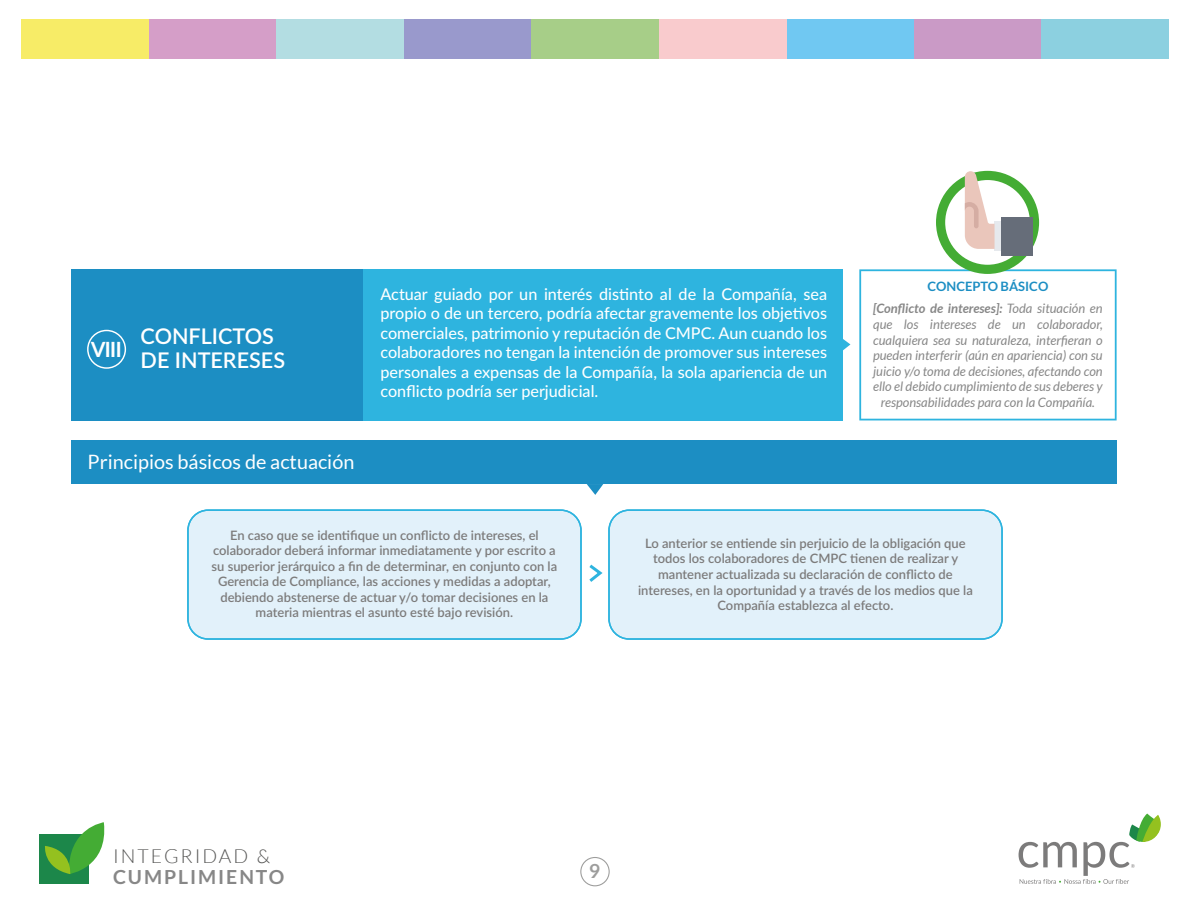
<style>
.page{position:relative;width:1190px;height:920px;background:#fff}
.page>*{position:absolute;margin:0;border:0;box-sizing:border-box;transform-origin:0 0}
.t1{font:600 21.6px/24px "Lato";color:#fff}
.t2{font:700 21px "Lato";color:#fff}
.t3{font:19.8px "Lato";color:#fff}
.t4{font:700 19.5px "Lato";color:#9d9d9c}
.t5{font:700 19.35px "Lato";letter-spacing:.1em;color:#878787}
.t6{font:300 19.35px "Lato";letter-spacing:.1em;color:#575756}
.t7{font:500 16.2px/19.5px "Lato";color:#fff;text-align:justify}
.t8{font:600 12.9px/15.6px "Lato";color:#7c7b7b;text-align:center}
.t9{font:italic 12.9px/15.6px "Lato";color:#878787;text-align:center}
.t10{font:italic 700 12.9px/22.8px "Lato";color:#878787;text-align:center}
.s1{font-style:normal;color:#1c8ec3}
.s2{font-weight:400}
</style>
<div class="page">
<div style="left:71px;top:440px;width:1045px;height:44px;background:#1c8ec3"></div>
<div style="left:132px;top:269px;width:710px;height:151px;background:#2eb4df"></div>
<div style="left:71px;top:269px;width:292px;height:151px;background:#1c8ec3"></div>
<div style="left:87px;top:330px;width:39px;height:39px;border:1px solid #fff;border-radius:50%"></div>
<svg style="left:842px;top:336px;width:8px;height:17px"></svg>
<div style="left:39px;top:834px;width:50px;height:50px;background:#1c874a"></div>
<svg style="left:45px;top:822px;width:60px;height:52px"></svg>
<svg style="left:1018px;top:813px;width:142px;height:70px"></svg>
<div style="left:148px;top:20px;width:128px;height:39px;background:#d59ec8"></div>
<div style="left:914px;top:20px;width:127px;height:39px;background:#ca9ac6"></div>
<div style="left:786px;top:20px;width:128px;height:39px;background:#70c8f2"></div>
<div style="left:1041px;top:20px;width:127px;height:39px;background:#8cd0e0"></div>
<div style="left:21px;top:20px;width:128px;height:39px;background:#f7ec67"></div>
<div style="left:659px;top:20px;width:127px;height:39px;background:#f9cbcd"></div>
<div style="left:531px;top:20px;width:128px;height:39px;background:#a7ce88"></div>
<div style="left:403px;top:20px;width:128px;height:39px;background:#99c"></div>
<div style="left:276px;top:20px;width:127px;height:39px;background:#b3dde2"></div>
<svg style="left:586px;top:484px;width:17px;height:11px"></svg>
<div style="left:187px;top:509px;width:395px;height:130px;background:#e2f1fa"></div>
<div style="left:608px;top:509px;width:394px;height:130px;background:#e2f1fa"></div>
<svg style="left:589px;top:564px;width:14px;height:18px"></svg>
<div style="left:580px;top:856px;width:29px;height:30px;border:1px solid #9d9d9c;border-radius:50%"></div>
<svg style="left:859px;top:171px;width:257px;height:249px"></svg>
<h2 class="t2" style="left:91px;top:337px;width:32px">VIII</h2>
<h1 class="t1" style="left:141px;top:324px;width:146px">CONFLICTOS<br>DE INTERESES</h1>
<h3 class="t3" style="left:88px;top:451px;width:268px">Principios básicos de actuación</h3>
<p class="t7" style="left:380px;top:283px;width:448px">Actuar guiado por un interés distinto al de la Compañía, sea propio o de un tercero, podría afectar gravemente los objetivos comerciales, patrimonio y reputación de CMPC. Aun cuando los colaboradores no tengan la intención de promover sus intereses personales a expensas de la Compañía, la sola apariencia de un conflicto podría ser perjudicial.</p>
<p class="t10" style="left:873px;top:275px;width:231px"><span class="s1">CONCEPTO BÁSICO<br></span>[Conflicto de intereses]: <span class="s2">Toda situación en</span></p>
<p class="t9" style="left:873px;top:317px;width:231px">que los intereses de un colaborador, cualquiera sea su naturaleza, interfieran o pueden interferir (aún en apariencia) con su juicio y/o toma de decisiones, afectando con ello el debido cumplimiento de sus deberes y responsabilidades para con la Compañía.</p>
<p class="t8" style="left:211px;top:526px;width:347px">En caso que se identifique un conflicto de intereses, el colaborador deberá informar inmediatamente y por escrito a su superior jerárquico a fin de determinar, en conjunto con la Gerencia de Compliance, las acciones y medidas a adoptar, debiendo abstenerse de actuar y/o tomar decisiones en la materia mientras el asunto esté bajo revisión.</p>
<p class="t8" style="left:638px;top:535px;width:336px">Lo anterior se entiende sin perjuicio de la obligación que todos los colaboradores de CMPC tienen de realizar y mantener actualizada su declaración de conflicto de intereses, en la oportunidad y a través de los medios que la Compañía establezca al efecto.</p>
<h3 class="t6" style="left:113px;top:845px;width:159px">INTEGRIDAD &amp;</h3>
<h3 class="t5" style="left:113px;top:866px;width:173px">CUMPLIMIENTO</h3>
<h3 class="t4" style="left:589px;top:860px;width:13px">9</h3>
</div>
